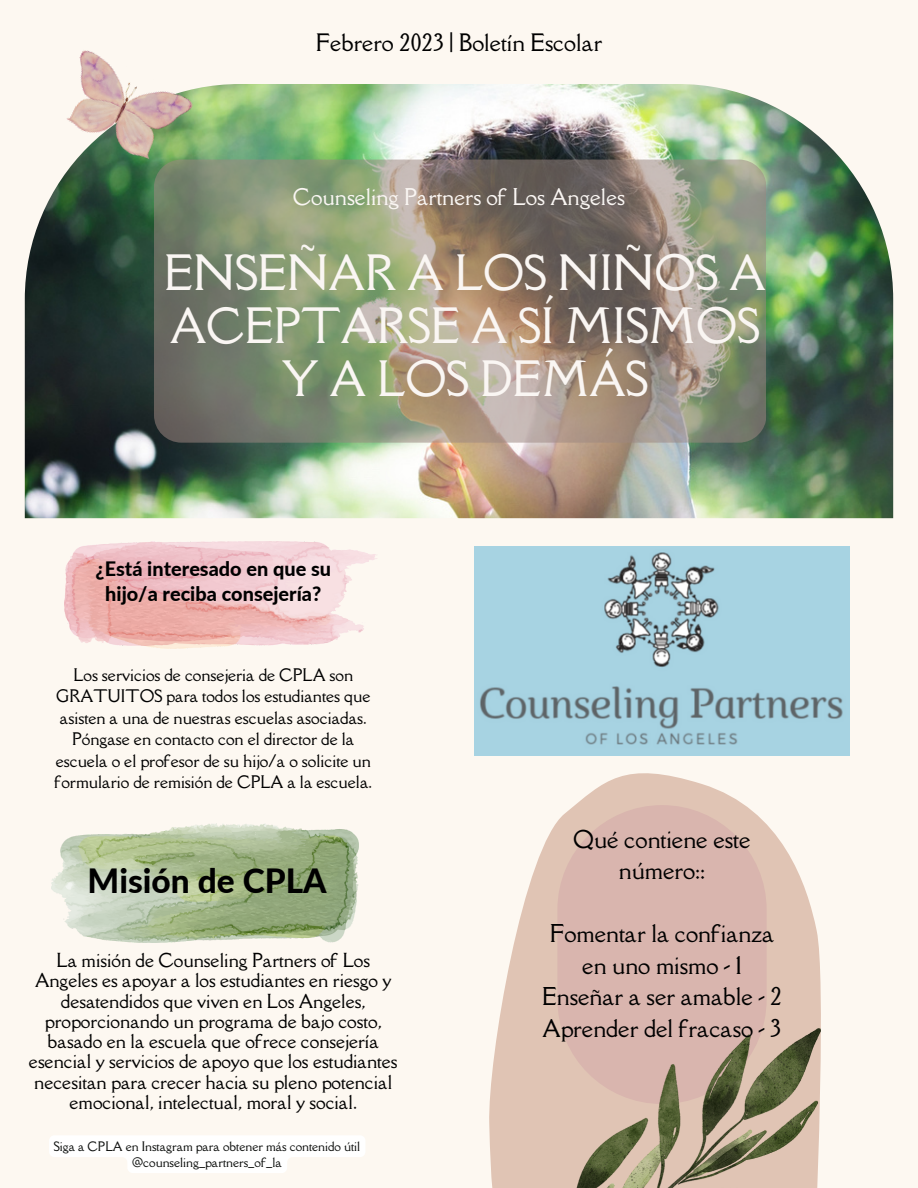
<style>
.page{position:relative;width:918px;height:1188px;background:#fdf8f1}
.page>*{position:absolute;margin:0;border:0;box-sizing:border-box;transform-origin:0 0}
.t1{font:44.55px/52.8px "Della Respira";color:#faf6f3;text-align:center}
.t2{font:800 33.45px "Lato";color:#000}
.t3{font:22.5px/31.5px "Della Respira";color:#000;text-align:center}
.t4{font:22.05px "Della Respira";color:#000}
.t5{font:21.15px "Della Respira";color:#faf6f3}
.t6{font:800 19.8px/24.8px "Lato";color:#000;text-align:center}
.t7{font:17.7px/20.2px "Della Respira";color:#000;text-align:center}
.t8{font:15.9px/21.3px "Della Respira";color:#000;text-align:center}
.t9{font:12px/16px "Della Respira";color:#0c0e0c;text-align:center}
</style>
<div class="page">
<img style="left:25px;top:84px;width:868px;height:434px">
<svg style="left:489px;top:773px;width:332px;height:415px;fill:#e0c4b4"></svg>
<div style="left:557px;top:805px;width:210px;height:299px;background:#d9b5ae;border-radius:105px"></div>
<img style="left:49px;top:50px;width:153px;height:124px">
<svg style="left:154px;top:160px;width:611px;height:283px;background:#8c8b75"></svg>
<img style="left:493px;top:1029px;width:328px;height:159px">
<img style="left:51px;top:823px;width:308px;height:119px">
<img style="left:65px;top:542px;width:312px;height:107px">
<img style="left:474px;top:546px;width:376px;height:210px">
<svg style="left:49px;top:1136px;width:316px;height:37px"></svg>
<p class="t4" style="left:316px;top:27px;width:288px">Febrero 2023 | Boletín Escolar</p>
<p class="t5" style="left:293px;top:182px;width:334px">Counseling Partners of Los Angeles</p>
<h1 class="t1" style="left:164px;top:247px;width:603px">ENSEÑAR A LOS NIÑOS A<br>ACEPTARSE A SÍ MISMOS<br>Y A LOS DEMÁS</h1>
<p class="t6" style="left:96px;top:556px;width:237px">¿Está interesado en que su hijo/a reciba consejería?</p>
<p class="t8" style="left:55px;top:664px;width:319px">Los servicios de consejeria de CPLA son GRATUITOS para todos los estudiantes que asisten a una de nuestras escuelas asociadas.<br>Póngase en contacto con el director de la escuela o el profesor de su hijo/a o solicite un formulario de remisión de CPLA a la escuela.</p>
<h2 class="t2" style="left:88px;top:860px;width:241px">Misión de CPLA</h2>
<p class="t7" style="left:29px;top:950px;width:370px">La misión de Counseling Partners of Los Angeles es apoyar a los estudiantes en riesgo y desatendidos que viven en Los Angeles, proporcionando un programa de bajo costo, basado en la escuela que ofrece consejería esencial y servicios de apoyo que los estudiantes necesitan para crecer hacia su pleno potencial emocional, intelectual, moral y social.</p>
<p class="t9" style="left:54px;top:1138px;width:308px">Siga a CPLA en Instagram para obtener más contenido útil @counseling_partners_of_la</p>
<p class="t3" style="left:573px;top:823px;width:179px">Qué contiene este número::</p>
<p class="t3" style="left:542px;top:918px;width:241px">Fomentar la confianza en uno mismo - 1<br>Enseñar a ser amable - 2<br>Aprender del fracaso - 3</p>
</div>
